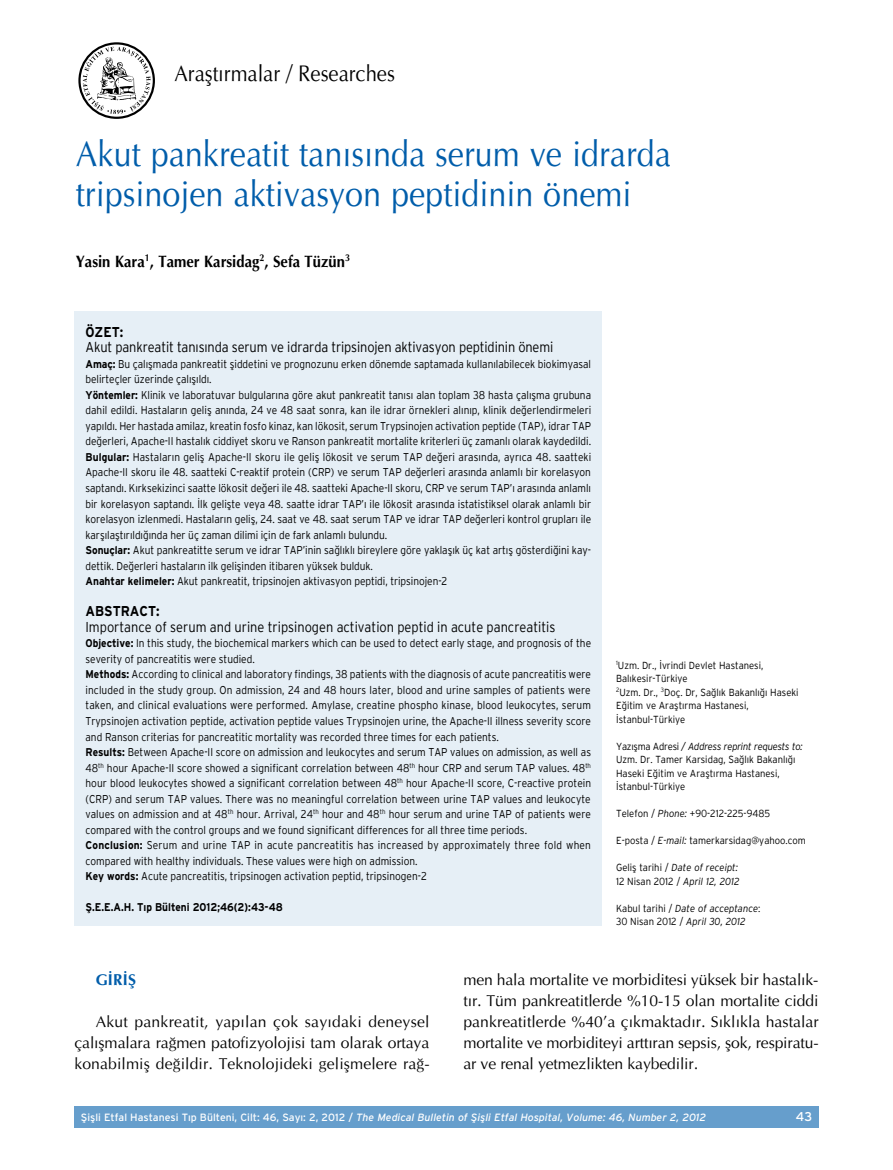
<style>
.page{position:relative;width:893px;height:1170px;background:#fff}
.page>*{position:absolute;margin:0;border:0;box-sizing:border-box;transform-origin:0 0}
.t1{font:36px/40.5px "Optima";color:#005daa;scale:.9 1}
.t2{font:22.5px "Optima";color:#000;scale:.9 1}
.t3{font:700 16.5px "Optima";color:#000;scale:.9 1}
.t4{font:15.75px/21px "Optima";color:#000;text-align:justify}
.t5{font:700 15.75px "Optima";color:#005daa}
.t6{font:300 14.25px "Interstate";letter-spacing:-.01em;color:#000;scale:.9 1}
.t7{font:700 14.25px "Interstate";color:#000;scale:.9 1}
.t8{font:12.75px "Interstate";color:#fff}
.t9{font:300 11.25px/15.6px "Interstate";color:#000;scale:.9 1}
.t10{font:700 11.25px "Interstate";color:#000;scale:.9 1}
.t11{font:italic 10.5px "Interstate";color:#fff}
.t12{font:300 10.2px/13.5px "Interstate";color:#000;scale:.93 1}
.t13{font:italic 300 10.2px/13.5px "Interstate";color:#000;scale:.93 1}
.s1{font-weight:700}
.s2{font-style:italic}
.s3{font-style:normal}
</style>
<div class="page">
<div style="left:74px;top:1106px;width:745px;height:21px;background:#669ecc"></div>
<div style="left:74px;top:311px;width:528px;height:614px;background:#e6eff6"></div>
<div style="left:78px;top:42px;width:77px;height:77px;border:2px solid #000;border-radius:50%"></div>
<svg style="left:83px;top:47px;width:68px;height:67px"></svg>
<h2 class="t2" style="left:174px;top:60px;width:247px">Araştırmalar / Researches</h2>
<h1 class="t1" style="left:76px;top:133px;width:663px">Akut pankreatit tanısında serum ve idrarda tripsinojen aktivasyon peptidinin önemi</h1>
<h3 class="t3" style="left:76px;top:251px;width:306px">Yasin Kara<sup>1</sup>, Tamer Karsidag<sup>2</sup>, Sefa Tüzün<sup>3</sup></h3>
<p class="t7" style="left:85px;top:323px;width:44px">ÖZET:</p>
<p class="t6" style="left:85px;top:339px;width:521px">Akut pankreatit tanısında serum ve idrarda tripsinojen aktivasyon peptidinin önemi</p>
<p class="t9" style="left:85px;top:356px;width:564px"><span class="s1">Amaç:</span> Bu çalışmada pankreatit şiddetini ve prognozunu erken dönemde saptamada kullanılabilecek biokimyasal belirteçler üzerinde çalışıldı.<br><span class="s1">Yöntemler:</span> Klinik ve laboratuvar bulgularına göre akut pankreatit tanısı alan toplam 38 hasta çalışma grubuna dahil edildi. Hastaların geliş anında, 24 ve 48 saat sonra, kan ile idrar örnekleri alınıp, klinik değerlendirmeleri yapıldı. Her hastada amilaz, kreatin fosfo kinaz, kan lökosit, serum Trypsinojen activation peptide (TAP), idrar TAP değerleri, Apache-II hastalık ciddiyet skoru ve Ranson pankreatit mortalite kriterleri üç zamanlı olarak kaydedildi.<br><span class="s1">Bulgular:</span> Hastaların geliş Apache-II skoru ile geliş lökosit ve serum TAP değeri arasında, ayrıca 48. saatteki Apache-II skoru ile 48. saatteki C-reaktif protein (CRP) ve serum TAP değerleri arasında anlamlı bir korelasyon saptandı. Kırksekizinci saatte lökosit değeri ile 48. saatteki Apache-II skoru, CRP ve serum TAP’ı arasında anlamlı bir korelasyon saptandı. İlk gelişte veya 48. saatte idrar TAP’ı ile lökosit arasında istatistiksel olarak anlamlı bir korelasyon izlenmedi. Hastaların geliş, 24. saat ve 48. saat serum TAP ve idrar TAP değerleri kontrol grupları ile karşılaştırıldığında her üç zaman dilimi için de fark anlamlı bulundu.<br><span class="s1">Sonuçlar:</span> Akut pankreatitte serum ve idrar TAP’inin sağlıklı bireylere göre yaklaşık üç kat artış gösterdiğini kay&shy;dettik. Değerleri hastaların ilk gelişinden itibaren yüksek bulduk.<br><span class="s1">Anahtar kelimeler:</span> Akut pankreatit, tripsinojen aktivasyon peptidi, tripsinojen-2</p>
<p class="t7" style="left:85px;top:603px;width:84px">ABSTRACT:</p>
<p class="t6" style="left:85px;top:618px;width:524px">Importance of serum and urine tripsinogen activation peptid in acute pancreatitis</p>
<p class="t9" style="left:85px;top:635px;width:563px"><span class="s1">Objective:</span> In this study, the biochemical markers which can be used to detect early stage, and prognosis of the severity of pancreatitis were studied.<br><span class="s1">Methods:</span> According to clinical and laboratory findings, 38 patients with the diagnosis of acute pancreatitis were included in the study group. On admission, 24 and 48 hours later, blood and urine samples of patients were taken, and clinical evaluations were performed. Amylase, creatine phospho kinase, blood leukocytes, serum Trypsinojen activation peptide, activation peptide values Trypsinojen urine, the Apache-II illness severity score and Ranson criterias for pancreatitic mortality was recorded three times for each patients.<br><span class="s1">Results:</span> Between Apache-II score on admission and leukocytes and serum TAP values on admission, as well as 48<sup>th</sup> hour Apache-II score showed a significant correlation between 48<sup>th</sup> hour CRP and serum TAP values. 48<sup>th </sup>hour blood leukocytes showed a significant correlation between 48<sup>th</sup> hour Apache-II score, C-reactive protein (CRP) and serum TAP values. There was no meaningful correlation between urine TAP values and leukocyte values on admission and at 48<sup>th</sup> hour. Arrival, 24<sup>th</sup> hour and 48<sup>th</sup> hour serum and urine TAP of patients were compared with the control groups and we found significant differences for all three time periods.<br><span class="s1">Conclusion:</span> Serum and urine TAP in acute pancreatitis has increased by approximately three fold when compared with healthy individuals. These values were high on admission.<br><span class="s1">Key words:</span> Acute pancreatitis, tripsinogen activation peptid, tripsinogen-2</p>
<p class="t10" style="left:85px;top:900px;width:221px">Ş.E.E.A.H. Tıp Bülteni 2012;46(2):43-48</p>
<p class="t12" style="left:616px;top:658px;width:198px"><sup>1</sup>Uzm. Dr., İvrindi Devlet Hastanesi,<br>Balıkesir-Türkiye<br><sup>2</sup>Uzm. Dr., <sup>3</sup>Doç. Dr, Sağlık Bakanlığı Haseki<br>Eğitim ve Araştırma Hastanesi,<br>İstanbul-Türkiye</p>
<p class="t12" style="left:616px;top:739px;width:202px">Yazışma Adresi <span class="s2">/ Address reprint requests to:<br></span>Uzm. Dr. Tamer Karsidag, Sağlık Bakanlığı Haseki Eğitim ve Araştırma Hastanesi, İstanbul-Türkiye</p>
<p class="t12" style="left:616px;top:806px;width:167px">Telefon / <span class="s2">Phone:</span> +90-212-225-9485</p>
<p class="t12" style="left:616px;top:833px;width:206px">E-posta / <span class="s2">E-mail:</span> tamerkarsidag@yahoo.com</p>
<p class="t13" style="left:616px;top:860px;width:134px"><span class="s3">Geliş tarihi /</span> Date of receipt:<br><span class="s3">12 Nisan 2012 /</span> April 12, 2012</p>
<p class="t13" style="left:616px;top:901px;width:157px"><span class="s3">Kabul tarihi /</span> Date of acceptance<span class="s3">:<br>30 Nisan 2012 /</span> April 30, 2012</p>
<h3 class="t5" style="left:96px;top:970px;width:42px">GİRİŞ</h3>
<h3 class="t4" style="left:74px;top:1011px;width:357px;text-indent:21px">Akut pankreatit, yapılan çok sayıdaki deneysel çalışmalara rağmen patofizyolojisi tam olarak ortaya konabilmiş değildir. Teknolojideki gelişmelere rağ-</h3>
<p class="t4" style="left:463px;top:969px;width:357px">men hala mortalite ve morbiditesi yüksek bir hastalık&shy;tır. Tüm pankreatitlerde %10-15 olan mortalite ciddi pankreatitlerde %40’a çıkmaktadır. Sıklıkla hastalar mortalite ve morbiditeyi arttıran sepsis, şok, respiratu&shy;ar ve renal yetmezlikten kaybedilir.</p>
<p class="t11" style="left:81px;top:1110px;width:627px"><span class="s3">Şişli Etfal Hastanesi T›p Bülteni, Cilt: 46, Say›: 2, 2012 /</span> The Medical Bulletin of Şişli Etfal Hospital, Volume: 46, Number 2, 2012</p>
<p class="t8" style="left:796px;top:1108px;width:18px">43</p>
</div>
